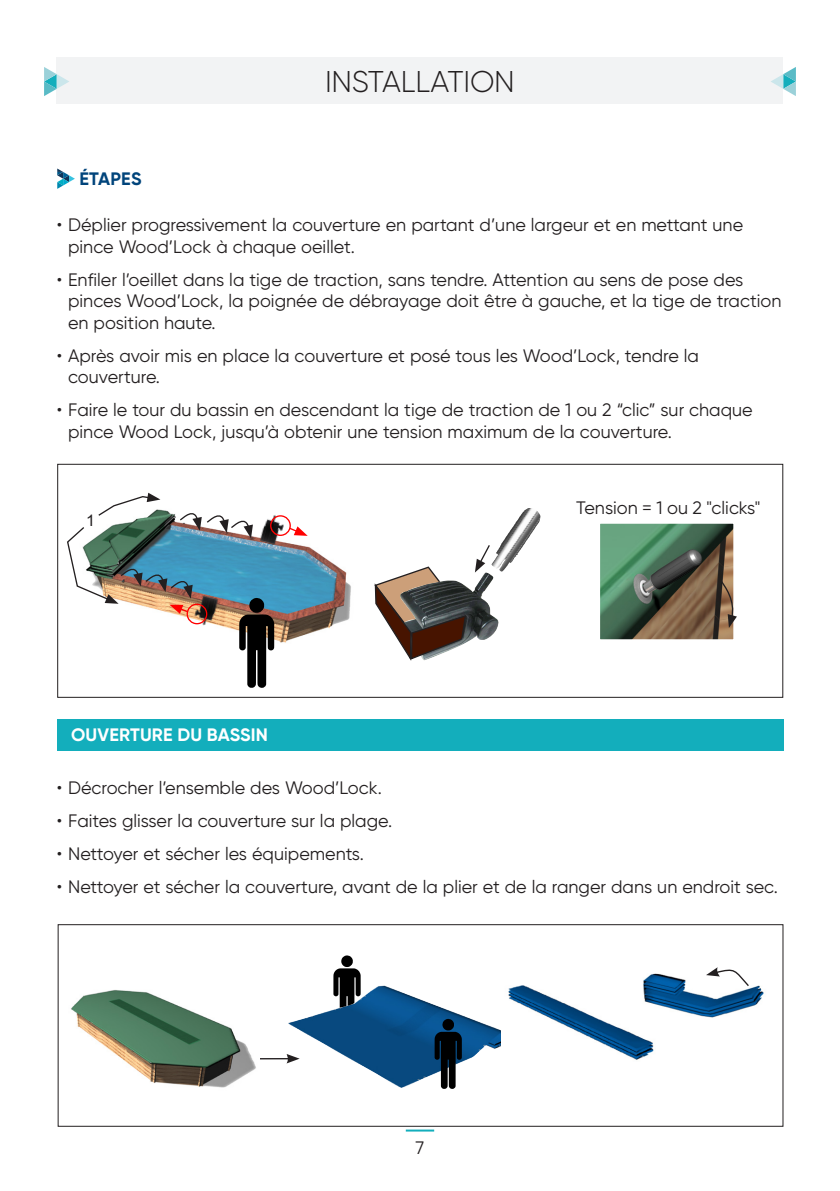
<style>
.page{position:relative;width:840px;height:1191px;background:#fff}
.page>*{position:absolute;margin:0;border:0;box-sizing:border-box;transform-origin:0 0}
.NOM_CHAPITRE{font:300 30px "Gilroy";letter-spacing:-.01em;color:#231f20}
.PAGE_U2{font:18px/21.6px "Gilroy";color:#231f20}
.t1{font:700 18px "Gilroy";letter-spacing:.01em;color:#fff}
.t2{font:700 18px "Gilroy";letter-spacing:.01em;color:#00447b}
.t3{font:16px "Arial";color:#231f20}
</style>
<div class="page">
<div style="left:57px;top:57px;width:725px;height:46px;background:#f2f3f4"></div>
<svg style="left:44px;top:67px;width:25px;height:29px"></svg>
<svg style="left:771px;top:67px;width:24px;height:29px"></svg>
<hr style="left:405px;top:1129px;width:29px;height:2px;background:#13aebc">
<img style="left:600px;top:524px;width:132px;height:114px">
<div style="left:598px;top:522px;width:136px;height:118px;border:1px solid #fff"></div>
<img style="left:491px;top:508px;width:49px;height:64px">
<img style="left:467px;top:572px;width:32px;height:70px">
<svg style="left:374px;top:566px;width:93px;height:95px"></svg>
<svg style="left:475px;top:545px;width:15px;height:27px"></svg>
<svg style="left:718px;top:579px;width:18px;height:49px"></svg>
<img style="left:274px;top:517px;width:77px;height:129px">
<img style="left:274px;top:515px;width:13px;height:31px">
<svg style="left:288px;top:526px;width:19px;height:10px"></svg>
<div style="left:270px;top:515px;width:21px;height:21px;border:1px solid #f00;border-radius:50%"></div>
<svg style="left:67px;top:493px;width:207px;height:195px"></svg>
<div style="left:57px;top:464px;width:725px;height:233px;border:1px solid #231f20"></div>
<svg style="left:333px;top:955px;width:27px;height:30px"></svg>
<img style="left:288px;top:985px;width:213px;height:103px">
<img style="left:508px;top:985px;width:146px;height:75px">
<img style="left:635px;top:973px;width:129px;height:58px">
<hr style="left:255px;top:1058px;width:34px;height:1px;background:#231f20">
<svg style="left:286px;top:1054px;width:13px;height:9px"></svg>
<svg style="left:705px;top:967px;width:44px;height:20px"></svg>
<img style="left:71px;top:990px;width:188px;height:98px">
<svg style="left:434px;top:1018px;width:27px;height:71px"></svg>
<div style="left:58px;top:924px;width:724px;height:202px;border:1px solid #231f20"></div>
<svg style="left:57px;top:168px;width:18px;height:21px"></svg>
<div style="left:57px;top:719px;width:726px;height:31px;background:#13aebc"></div>
<p class="t2" style="left:79px;top:167px;width:63px">ÉTAPES</p>
<p class="NOM_CHAPITRE" style="left:325px;top:63px;width:191px">INSTALLATION</p>
<p class="PAGE_U2" style="left:68px;top:214px;width:676px;text-indent:-11px">• Déplier progressivement la couverture en partant d’une largeur et en mettant une pince Wood’Lock à chaque oeillet.</p>
<p class="PAGE_U2" style="left:68px;top:268px;width:714px;text-indent:-11px">• Enfiler l’oeillet dans la tige de traction, sans tendre. Attention au sens de pose des pinces Wood’Lock, la poignée de débrayage doit être à gauche, et la tige de traction en position haute.</p>
<p class="PAGE_U2" style="left:68px;top:344px;width:632px;text-indent:-11px">• Après avoir mis en place la couverture et posé tous les Wood’Lock, tendre la couverture.</p>
<p class="PAGE_U2" style="left:68px;top:399px;width:685px;text-indent:-11px">• Faire le tour du bassin en descendant la tige de traction de 1 ou 2 “clic” sur chaque pince Wood Lock, jusqu’à obtenir une tension maximum de la couverture.</p>
<p class="t3" style="left:86px;top:510px;width:10px">1</p>
<p class="PAGE_U2" style="left:576px;top:496px;width:186px">Tension = 1 ou 2 "clicks"</p>
<p class="t1" style="left:71px;top:723px;width:198px">OUVERTURE DU BASSIN</p>
<p class="PAGE_U2" style="left:57px;top:777px;width:326px">• Décrocher l’ensemble des Wood’Lock.</p>
<p class="PAGE_U2" style="left:57px;top:810px;width:337px">• Faites glisser la couverture sur la plage.</p>
<p class="PAGE_U2" style="left:57px;top:843px;width:308px">• Nettoyer et sécher les équipements.</p>
<p class="PAGE_U2" style="left:57px;top:876px;width:722px">• Nettoyer et sécher la couverture, avant de la plier et de la ranger dans un endroit sec.</p>
<p class="PAGE_U2" style="left:415px;top:1137px;width:10px">7</p>
</div>
